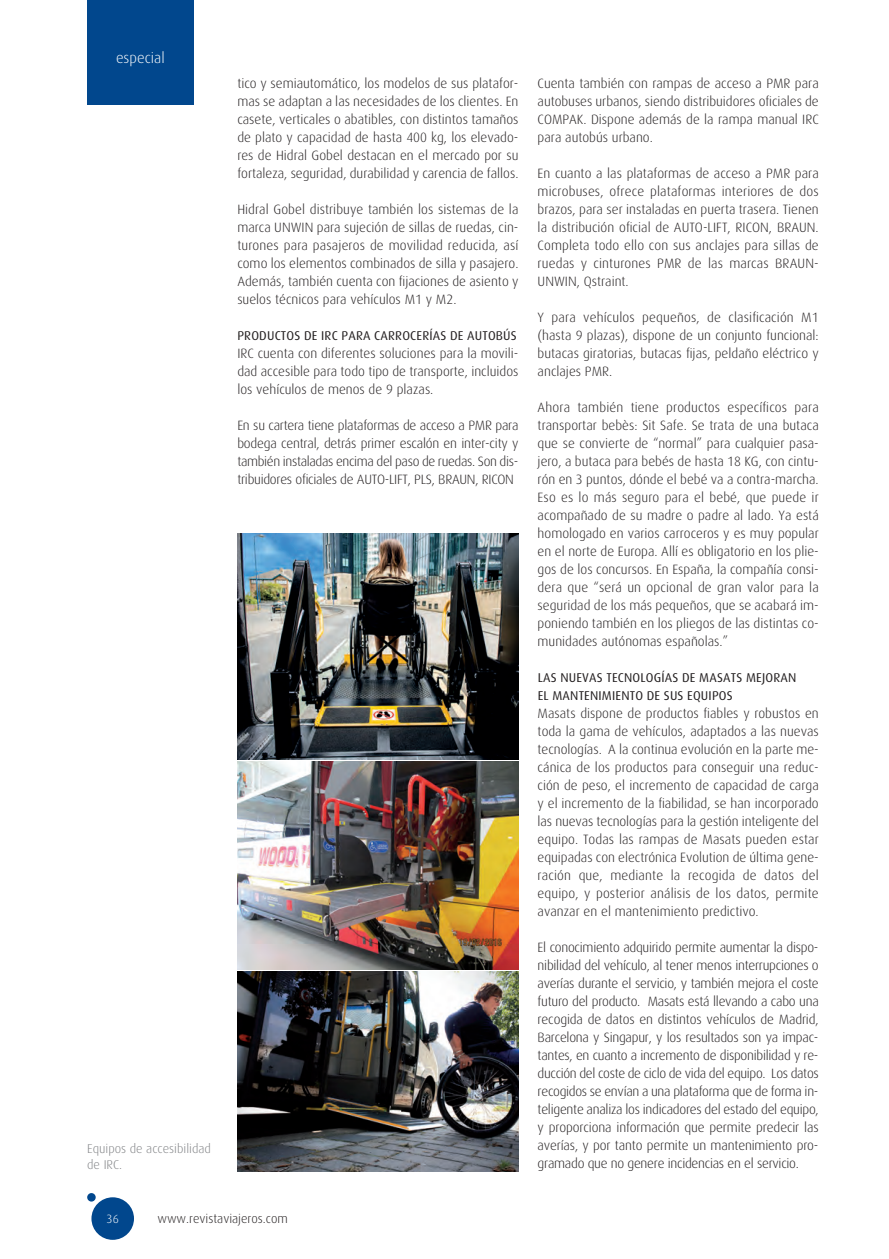
<style>
.page{position:relative;width:889px;height:1259px;background:#fff}
.page>*{position:absolute;margin:0;border:0;box-sizing:border-box;transform-origin:0 0}
.t1{font:300 15px "Dax";color:#fff}
.t2{font:300 13.5px/18px "Dax";color:#231f20;text-align:justify}
.t3{font:12.75px/18px "Dax";letter-spacing:.015em;color:#231f20}
.t4{font:300 12.75px/16.5px "Dax";color:#808285}
.t5{font:300 12.75px "Dax";color:#231f20}
.t6{font:300 12px "Dax";color:#fff}
</style>
<div class="page">
<div style="left:87px;top:0;width:106px;height:104px;background:#01478d"></div>
<div style="left:91px;top:1197px;width:43px;height:42px;background:#01478d;border-radius:50%"></div>
<div style="left:87px;top:1193px;width:9px;height:8px;background:#01478d;border-radius:50%"></div>
<img style="left:237px;top:534px;width:281px;height:225px">
<img style="left:237px;top:972px;width:281px;height:199px">
<img style="left:237px;top:761px;width:281px;height:208px">
<p class="t1" style="left:116px;top:51px;width:50px">especial</p>
<p class="t2" style="left:237px;top:75px;width:283px">tico y semiautomático, los modelos de sus platafor&shy;mas se adaptan a las necesidades de los clientes. En casete, verticales o abatibles, con distintos tamaños de plato y capacidad de hasta 400 kg, los elevado&shy;res de Hidral Gobel destacan en el mercado por su fortaleza, seguridad, durabilidad y carencia de fallos.</p>
<p class="t2" style="left:237px;top:201px;width:283px">Hidral Gobel distribuye también los sistemas de la marca UNWIN para sujeción de sillas de ruedas, cin&shy;turones para pasajeros de movilidad reducida, así como los elementos combinados de silla y pasajero.<br>Además, también cuenta con fijaciones de asiento y suelos técnicos para vehículos M1 y M2.</p>
<p class="t3" style="left:237px;top:328px;width:281px">PRODUCTOS DE IRC PARA CARROCERÍAS DE AUTOBÚS</p>
<p class="t2" style="left:237px;top:345px;width:283px">IRC cuenta con diferentes soluciones para la movili&shy;dad accesible para todo tipo de transporte, incluidos los vehículos de menos de 9 plazas.</p>
<p class="t2" style="left:237px;top:417px;width:283px">En su cartera tiene plataformas de acceso a PMR para bodega central, detrás primer escalón en inter-city y también instaladas encima del paso de ruedas. Son dis&shy;tribuidores oficiales de AUTO-LIFT, PLS, BRAUN, RICON</p>
<p class="t4" style="left:87px;top:1140px;width:125px">Equipos de accesibilidad de IRC.</p>
<p class="t6" style="left:107px;top:1213px;width:14px">36</p>
<p class="t5" style="left:157px;top:1212px;width:132px">www.revistaviajeros.com</p>
<p class="t2" style="left:537px;top:75px;width:283px">Cuenta también con rampas de acceso a PMR para autobuses urbanos, siendo distribuidores oficiales de COMPAK. Dispone además de la rampa manual IRC para autobús urbano.</p>
<p class="t2" style="left:537px;top:165px;width:283px">En cuanto a las plataformas de acceso a PMR para microbuses, ofrece plataformas interiores de dos brazos, para ser instaladas en puerta trasera. Tienen la distribución oficial de AUTO-LIFT, RICON, BRAUN.<br>Completa todo ello con sus anclajes para sillas de ruedas y cinturones PMR de las marcas BRAUN-UNWIN, Qstraint.</p>
<p class="t2" style="left:537px;top:309px;width:283px">Y para vehículos pequeños, de clasificación M1 (hasta 9 plazas), dispone de un conjunto funcional: butacas giratorias, butacas fijas, peldaño eléctrico y anclajes PMR.</p>
<p class="t2" style="left:537px;top:399px;width:283px">Ahora también tiene productos específicos para transportar bebès: Sit Safe. Se trata de una butaca que se convierte de “normal” para cualquier pasa&shy;jero, a butaca para bebés de hasta 18 KG, con cintu&shy;rón en 3 puntos, dónde el bebé va a contra-marcha.<br>Eso es lo más seguro para el bebé, que puede ir acompañado de su madre o padre al lado. Ya está homologado en varios carroceros y es muy popular en el norte de Europa. Allí es obligatorio en los plie&shy;gos de los concursos. En España, la compañía consi&shy;dera que “será un opcional de gran valor para la seguridad de los más pequeños, que se acabará im&shy;poniendo también en los pliegos de las distintas co&shy;munidades autónomas españolas.”</p>
<p class="t3" style="left:538px;top:670px;width:260px">LAS NUEVAS TECNOLOGÍAS DE MASATS MEJORAN<br>EL MANTENIMIENTO DE SUS EQUIPOS</p>
<p class="t2" style="left:537px;top:705px;width:283px">Masats dispone de productos fiables y robustos en toda la gama de vehículos, adaptados a las nuevas tecnologías. A la continua evolución en la parte me&shy;cánica de los productos para conseguir una reduc&shy;ción de peso, el incremento de capacidad de carga y el incremento de la fiabilidad, se han incorporado las nuevas tecnologías para la gestión inteligente del equipo. Todas las rampas de Masats pueden estar equipadas con electrónica Evolution de última gene&shy;ración que, mediante la recogida de datos del equipo, y posterior análisis de los datos, permite avanzar en el mantenimiento predictivo.</p>
<p class="t2" style="left:537px;top:939px;width:283px">El conocimiento adquirido permite aumentar la dispo&shy;nibilidad del vehículo, al tener menos interrupciones o averías durante el servicio, y también mejora el coste futuro del producto. Masats está llevando a cabo una recogida de datos en distintos vehículos de Madrid, Barcelona y Singapur, y los resultados son ya impac&shy;tantes, en cuanto a incremento de disponibilidad y re&shy;ducción del coste de ciclo de vida del equipo. Los datos recogidos se envían a una plataforma que de forma in&shy;teligente analiza los indicadores del estado del equipo, y proporciona información que permite predecir las averías, y por tanto permite un mantenimiento pro&shy;gramado que no genere incidencias en el servicio.</p>
</div>
